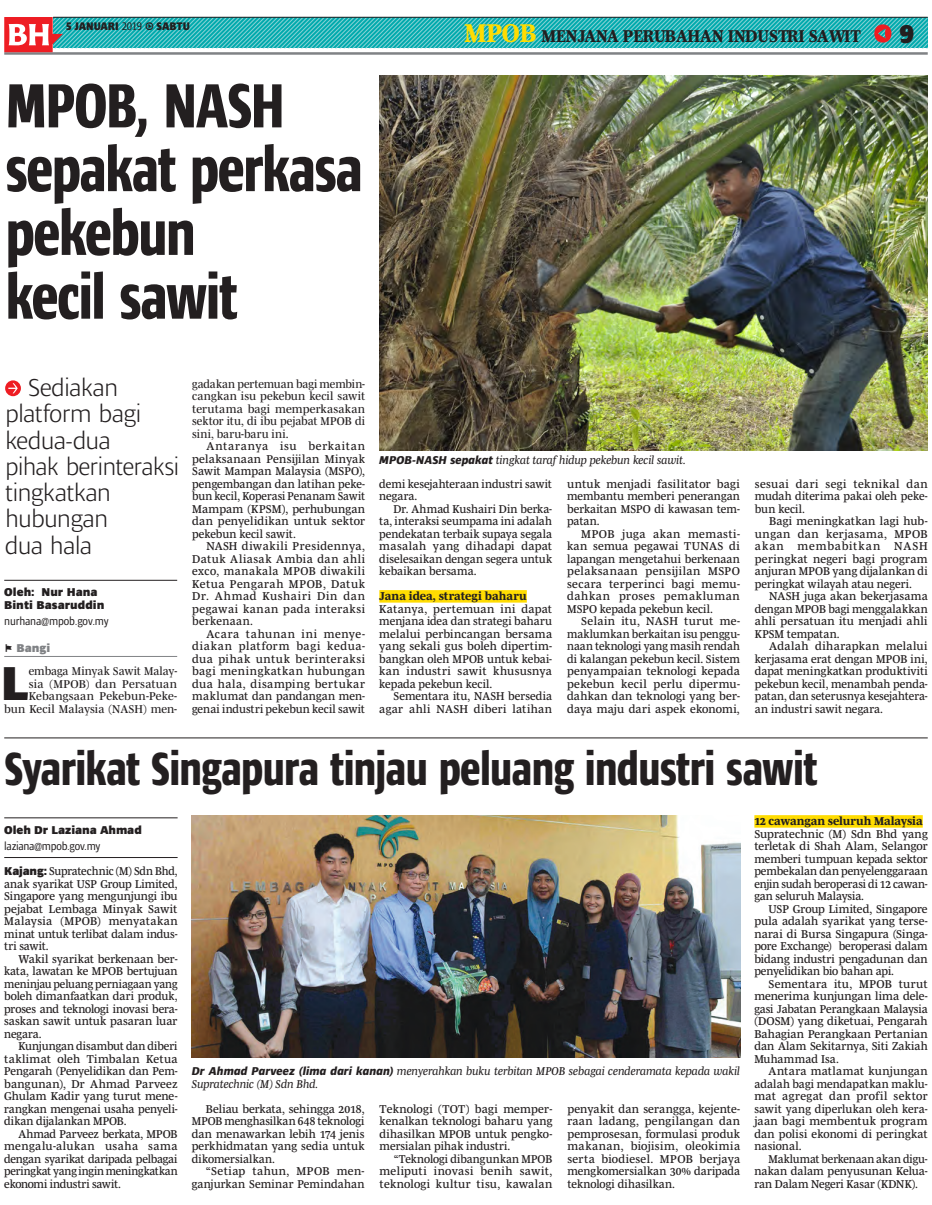
<style>
.page{position:relative;width:932px;height:1205px;background:#fff}
.page>*{position:absolute;margin:0;border:0;box-sizing:border-box;transform-origin:0 0}
.BH_HEADING_2ND{font:800 63.75px/63.8px "Ardoise Ptf Tight";letter-spacing:-.03em;color:#231f20}
.BH_DROPCAP{font:800 48.62px "Ardoise Ptf";color:#231f20}
.BH_HEADING_2ND-2{font:800 47.5px "Ardoise Ptf Tight";letter-spacing:-.03em;color:#231f20}
.t1{font:800 26.25px "Ardoise Ptf";color:#231f20;scale:.94 1}
.BH_TEXT{font:300 25px/26.2px "Ardoise Ptf";letter-spacing:-.03em;color:#231f20}
.t2{font:700 17.5px "Mencken OT Text";color:#231f20;scale:.94 1}
.BH_TEXT-2{font:11.62px/12.5px "Mencken OT Text";letter-spacing:.005em;color:#231f20;text-align:justify}
.BH_DROPCAP-2{font:11.62px/12.5px "Mencken OT Subhead";letter-spacing:.005em;color:#231f20;text-align:right}
.BH_CAPTION{font:italic 11.62px/12.5px "Mencken OT Text";letter-spacing:-.01em;color:#231f20}
.BH_TEXT-3{font:11.62px/12.5px "Mencken OT Text";letter-spacing:.005em;color:#231f20;text-align:justify;scale:.96 1}
.BH_SUBHEAD_YELLOW{font:700 11.62px "Mencken OT Text";color:#231f20}
._2016_Byline{font:800 11.62px/12.5px "Ardoise Ptf";color:#231f20}
.BH_EMEL_REGULAR{font:condensed 11.62px "Ardoise Ptf";letter-spacing:-.015em;color:#231f20}
.t3{font:800 11.62px "Ardoise Ptf";letter-spacing:.005em;color:#808285}
.BH_TEXT-4{font:800 condensed 11.25px "Ardoise Ptf";letter-spacing:-.005em;color:#231f20}
.s1{font-weight:400}
.s2{font-size:26.25px;color:#ffdc01}
.s3{font-family:"Ardoise Ptf";font-weight:800}
.s4{font-stretch:condensed;color:#231f20}
</style>
<div class="page">
<hr style="left:4px;top:580px;width:173px;height:1px;background:#231f20">
<hr style="left:4px;top:656px;width:173px;height:1px;background:#808285">
<hr style="left:4px;top:52px;width:924px;height:3px;background:#808285">
<svg style="left:4px;top:17px;width:924px;height:35px"></svg>
<hr style="left:4px;top:817px;width:174px;height:1px;background:#231f20">
<hr style="left:4px;top:857px;width:174px;height:1px;background:#231f20">
<hr style="left:4px;top:738px;width:924px;height:1px;background:#231f20">
<svg style="left:5px;top:380px;width:16px;height:16px"></svg>
<svg style="left:8px;top:383px;width:10px;height:10px"></svg>
<img style="left:379px;top:75px;width:549px;height:375px">
<div style="left:379px;top:590px;width:148px;height:12px;background:#ffdc01"></div>
<img style="left:192px;top:816px;width:548px;height:242px">
<div style="left:754px;top:815px;width:169px;height:12px;background:#ffdc01"></div>
<p class="BH_TEXT-4" style="left:66px;top:18px;width:126px">5 JANUARI <span class="s1">2019</span> − SABTU</p>
<p class="t1" style="left:900px;top:14px;width:17px">9</p>
<h3 class="t2" style="left:464px;top:26px;width:423px"><span class="s2">MPOB</span> MENJANA PERUBAHAN INDUSTRI SAWIT</h3>
<p class="BH_HEADING_2ND" style="left:5px;top:68px;width:360px">MPOB, NASH sepakat perkasa pekebun<br>kecil sawit</p>
<p class="BH_TEXT" style="left:5px;top:373px;width:176px;text-indent:23px">Sediakan platform bagi kedua-dua<br>pihak berinteraksi tingkatkan hubungan<br>dua hala</p>
<p class="BH_DROPCAP-2" style="left:192px;top:377px;width:174px;text-align:justify">gadakan pertemuan bagi membin&shy;cangkan isu pekebun kecil sawit terutama bagi memperkasakan sektor itu, di ibu pejabat MPOB di sini, baru-baru ini.</p>
<p class="BH_TEXT-2" style="left:192px;top:440px;width:174px;text-indent:14px">Antaranya isu berkaitan pelaksanaan Pensijilan Minyak Sawit Mampan Malaysia (MSPO), pengembangan dan latihan peke&shy;bun kecil, Koperasi Penanam Sawit Mampam (KPSM), perhubungan dan penyelidikan untuk sektor pekebun kecil sawit.</p>
<p class="BH_TEXT-2" style="left:192px;top:540px;width:174px;text-indent:14px">NASH diwakili Presidennya, Datuk Aliasak Ambia dan ahli exco, manakala MPOB diwakili Ketua Pengarah MPOB, Datuk Dr. Ahmad Kushairi Din dan pegawai kanan pada interaksi berkenaan.</p>
<p class="BH_TEXT-2" style="left:192px;top:627px;width:174px;text-indent:14px">Acara tahunan ini menye&shy;diakan platform bagi kedua&shy;dua pihak untuk berinteraksi bagi meningkatkan hubungan dua hala, disamping bertukar maklumat dan pandangan men&shy;genai industri pekebun kecil sawit</p>
<p class="BH_HEADING_2ND-2" style="left:4px;top:734px;width:815px">Syarikat Singapura tinjau peluang industri sawit</p>
<p class="BH_CAPTION" style="left:379px;top:454px;width:308px"><span class="s3">MPOB-NASH sepakat</span> tingkat taraf hidup pekebun kecil sawit.</p>
<p class="BH_TEXT-2" style="left:567px;top:477px;width:174px">untuk menjadi fasilitator bagi membantu memberi penerangan berkaitan MSPO di kawasan tem&shy;patan.</p>
<p class="BH_TEXT-2" style="left:567px;top:527px;width:174px;text-indent:14px">MPOB juga akan memasti&shy;kan semua pegawai TUNAS di lapangan mengetahui berkenaan pelaksanaan pensijilan MSPO secara terperinci bagi memu&shy;dahkan proses pemakluman MSPO kepada pekebun kecil.</p>
<p class="BH_TEXT-2" style="left:567px;top:615px;width:174px;text-align:left;text-indent:14px">Selain itu, NASH turut me-- maklumkan berkaitan isu penggu&shy;naan teknologi yang masih rendah di kalangan pekebun kecil. Sistem penyampaian teknologi kepada pekebun kecil perlu dipermu&shy;dahkan dan teknologi yang ber&shy;daya maju dari aspek ekonomi,</p>
<p class="BH_TEXT-2" style="left:379px;top:477px;width:174px">demi kesejahteraan industri sawit negara.</p>
<p class="BH_TEXT-2" style="left:379px;top:502px;width:174px;text-indent:14px">Dr. Ahmad Kushairi Din berka&shy;ta, interaksi seumpama ini adalah pendekatan terbaik supaya segala masalah yang dihadapi dapat diselesaikan dengan segera untuk kebaikan bersama.</p>
<p class="BH_SUBHEAD_YELLOW" style="left:379px;top:589px;width:149px">Jana idea, strategi baharu</p>
<p class="BH_TEXT-2" style="left:379px;top:602px;width:174px">Katanya, pertemuan ini dapat menjana idea dan strategi baharu melalui perbincangan bersama yang sekali gus boleh dipertim&shy;bangkan oleh MPOB untuk kebai&shy;kan industri sawit khususnya kepada pekebun kecil.</p>
<p class="BH_TEXT-2" style="left:379px;top:690px;width:174px;text-align:right">Sementara itu, NASH bersedia agar ahli NASH diberi latihan</p>
<p class="BH_TEXT-2" style="left:755px;top:477px;width:174px">sesuai dari segi teknikal dan mudah diterima pakai oleh peke&shy;bun kecil.</p>
<p class="BH_TEXT-2" style="left:755px;top:515px;width:174px;text-indent:14px">Bagi meningkatkan lagi hub&shy;ungan dan kerjasama, MPOB akan membabitkan NASH peringkat negeri bagi program anjuran MPOB yang dijalankan di peringkat wilayah atau negeri.</p>
<p class="BH_TEXT-2" style="left:755px;top:590px;width:174px;text-indent:14px">NASH juga akan bekerjasama dengan MPOB bagi menggalakkan ahli persatuan itu menjadi ahli KPSM tempatan.</p>
<p class="BH_TEXT-2" style="left:755px;top:640px;width:174px;text-indent:14px">Adalah diharapkan melalui kerjasama erat dengan MPOB ini, dapat meningkatkan produktiviti pekebun kecil, menambah penda&shy;patan, dan seterusnya kesejahtera&shy;an industri sawit negara.</p>
<p class="_2016_Byline" style="left:4px;top:585px;width:102px">Oleh: Nur Hana<br>Binti Basaruddin</p>
<p class="BH_EMEL_REGULAR" style="left:4px;top:612px;width:106px">nurhana@mpob.gov.my</p>
<p class="t3" style="left:4px;top:639px;width:48px"><span class="s4">̌</span> Bangi</p>
<p class="BH_DROPCAP" style="left:1px;top:647px;width:29px">L</p>
<p class="BH_DROPCAP-2" style="left:4px;top:665px;width:174px">embaga Minyak Sawit Malay-<br>sia (MPOB) dan Persatuan<br>Kebangsaan Pekebun-Peke-<br>bun Kecil Malaysia (NASH) men-</p>
<p class="_2016_Byline" style="left:4px;top:822px;width:139px">Oleh Dr Laziana Ahmad</p>
<p class="BH_EMEL_REGULAR" style="left:4px;top:837px;width:98px">laziana@mpob.gov.my</p>
<p class="BH_TEXT-2" style="left:4px;top:865px;width:175px"><span class="s3">Kajang:</span> Supratechnic (M) Sdn Bhd, anak syarikat USP Group Limited, Singapore yang mengunjungi ibu pejabat Lembaga Minyak Sawit Malaysia (MPOB) menyatakan minat untuk terlibat dalam indus&shy;tri sawit.</p>
<p class="BH_TEXT-2" style="left:4px;top:952px;width:175px;text-indent:14px">Wakil syarikat berkenaan ber&shy;kata, lawatan ke MPOB bertujuan meninjau peluang perniagaan yang boleh dimanfaatkan dari produk, proses and teknologi inovasi bera&shy;saskan sawit untuk pasaran luar negara.</p>
<p class="BH_TEXT-2" style="left:4px;top:1040px;width:175px;text-indent:14px">Kunjungan disambut dan diberi taklimat oleh Timbalan Ketua Pengarah (Penyelidikan dan Pem&shy;bangunan), Dr Ahmad Parveez Ghulam Kadir yang turut mene&shy;rangkan mengenai usaha penyeli&shy;dikan dijalankan MPOB.</p>
<p class="BH_TEXT-2" style="left:4px;top:1127px;width:175px;text-indent:14px">Ahmad Parveez berkata, MPOB mengalu-alukan usaha sama dengan syarikat daripada pelbagai peringkat yang ingin meningkatkan ekonomi industri sawit.</p>
<p class="BH_CAPTION" style="left:192px;top:1065px;width:550px"><span class="s3">Dr Ahmad Parveez (lima dari kanan)</span> menyerahkan buku terbitan MPOB sebagai cenderamata kepada wakil<br>Supratechnic (M) Sdn Bhd.</p>
<p class="BH_TEXT-2" style="left:192px;top:1102px;width:174px;text-indent:14px">Beliau berkata, sehingga 2018, MPOB menghasilkan 648 teknologi dan menawarkan lebih 174 jenis perkhidmatan yang sedia untuk dikomersialkan.</p>
<p class="BH_TEXT-2" style="left:192px;top:1165px;width:174px;text-align:right">“Setiap tahun, MPOB men&shy;ganjurkan Seminar Pemindahan</p>
<p class="BH_TEXT-2" style="left:380px;top:1102px;width:174px">Teknologi (TOT) bagi memper&shy;kenalkan teknologi baharu yang dihasilkan MPOB untuk pengko&shy;mersialan pihak industri.</p>
<p class="BH_TEXT-2" style="left:380px;top:1152px;width:174px;text-indent:14px">“Teknologi dibangunkan MPOB meliputi inovasi benih sawit, teknologi kultur tisu, kawalan</p>
<p class="BH_TEXT-2" style="left:567px;top:1102px;width:174px">penyakit dan serangga, kejente&shy;raan ladang, pengilangan dan pemprosesan, formulasi produk makanan, biojisim, oleokimia serta biodiesel. MPOB berjaya mengkomersialkan 30% daripada teknologi dihasilkan.</p>
<p class="BH_SUBHEAD_YELLOW" style="left:754px;top:814px;width:170px">12 cawangan seluruh Malaysia</p>
<p class="BH_TEXT-2" style="left:754px;top:827px;width:175px">Supratechnic (M) Sdn Bhd yang terletak di Shah Alam, Selangor memberi tumpuan kepada sektor pembekalan dan penyelenggaraan enjin sudah beroperasi di 12 cawan&shy;gan seluruh Malaysia.</p>
<p class="BH_TEXT-2" style="left:754px;top:902px;width:175px;text-indent:14px">USP Group Limited, Singapore pula adalah syarikat yang terse&shy;narai di Bursa Singapura (Singa&shy;pore Exchange) beroperasi dalam bidang industri pengadunan dan penyelidikan bio bahan api.</p>
<p class="BH_TEXT-2" style="left:754px;top:977px;width:175px;text-indent:14px">Sementara itu, MPOB turut menerima kunjungan lima dele&shy;gasi Jabatan Perangkaan Malaysia (DOSM) yang diketuai, Pengarah Bahagian Perangkaan Pertanian dan Alam Sekitarnya, Siti Zakiah Muhammad Isa.</p>
<p class="BH_TEXT-2" style="left:754px;top:1065px;width:175px;text-indent:14px">Antara matlamat kunjungan adalah bagi mendapatkan maklu&shy;mat agregat dan profil sektor sawit yang diperlukan oleh kera&shy;jaan bagi membentuk program dan polisi ekonomi di peringkat nasional.</p>
<p class="BH_TEXT-3" style="left:754px;top:1152px;width:182px;text-indent:14px">Maklumat berkenaan akan digu&shy;nakan dalam penyusunan Kelua&shy;ran Dalam Negeri Kasar (KDNK).</p>
</div>
